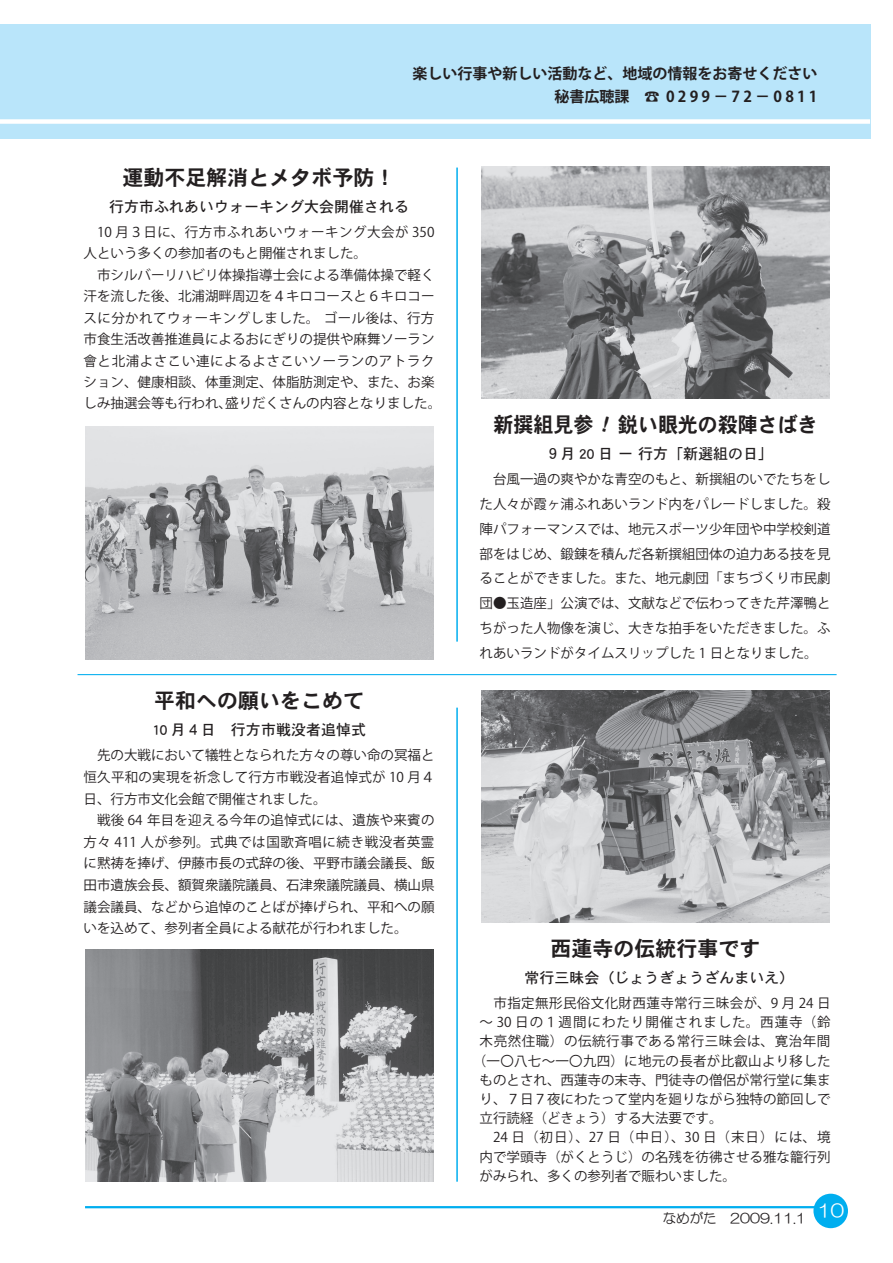
<style>
.page{position:relative;width:893px;height:1263px;background:#fff}
.page>*{position:absolute;margin:0;border:0;box-sizing:border-box;transform-origin:0 0}
.t1{font:21px "DFHS Gothic Std W7";color:#231f20}
.t2{font:21px "DFHS Gothic Std W7";color:#231f20;scale:.95 1}
.t3{font:15px "DFHS Gothic Std W5";color:#231f20}
.t4{font:15px/22.5px "Koz Go Pro Bold 90 msp RKSJ H";color:#231f20;text-align:right}
.t5{font:13.5px/21.5px "Koz Go Pro";color:#231f20}
.t6{font:13.5px "Koz Go Pro";letter-spacing:.075em;color:#231f20}
.t7{font:13.5px "Koz Go Pro";letter-spacing:.03em;color:#231f20}
.t8{font:13.5px "Koz Go Pro";letter-spacing:.02em;color:#231f20}
.t9{font:13.5px "Koz Go Pro";letter-spacing:.07em;color:#231f20}
.t10{font:13.5px "Koz Go Pro";letter-spacing:.045em;color:#231f20}
.t11{font:13.5px "HG Maru Gothic MPRO";color:#231f20}
</style>
<div class="page">
<hr style="left:85px;top:1206px;width:744px;height:2px;background:#00aeef">
<div style="left:813px;top:1194px;width:35px;height:34px;background:#00aeef;border-radius:50%"></div>
<div style="left:0;top:24px;width:870px;height:114px;background:#b9e5fa"></div>
<div style="left:0;top:119px;width:870px;height:5px;background:#fff"></div>
<hr style="left:78px;top:674px;width:759px;height:1px;background:#00aeef">
<hr style="left:456px;top:168px;width:2px;height:474px;background:#00aeef">
<hr style="left:456px;top:708px;width:2px;height:474px;background:#00aeef">
<img style="left:482px;top:166px;width:348px;height:233px">
<img style="left:85px;top:427px;width:348px;height:232px">
<img style="left:481px;top:690px;width:348px;height:232px">
<img style="left:85px;top:949px;width:348px;height:233px">
<p class="t1" style="left:123px;top:166px;width:275px">運動不足解消とメタボ予防！</p>
<p class="t4" style="left:412px;top:63px;width:407px">楽しい行事や新しい活動など、地域の情報をお寄せください秘書広聴課　☎ 0 2 9 9 － 7 2 － 0 8 1 1</p>
<p class="t3" style="left:109px;top:198px;width:301px">行方市ふれあいウォーキング大会開催される</p>
<p class="t5" style="left:84px;top:222px;width:359px">　10 月３日に、行方市ふれあいウォーキング大会が 350人という多くの参加者のもと開催されました。<br>　市シルバーリハビリ体操指導士会による準備体操で軽く汗を流した後、北浦湖畔周辺を４キロコースと６キロコースに分かれてウォーキングしました。 ゴール後は、行方市食生活改善推進員によるおにぎりの提供や麻舞ソーラン會と北浦よさこい連によるよさこいソーランのアトラクション、健康相談、体重測定、体脂肪測定や、また、お楽しみ抽選会等も行われ、盛りだくさんの内容となりました。</p>
<p class="t1" style="left:154px;top:689px;width:211px">平和への願いをこめて</p>
<p class="t3" style="left:152px;top:722px;width:215px">10 月４日　行方市戦没者追悼式</p>
<p class="t5" style="left:84px;top:745px;width:353px">　先の大戦において犠牲となられた方々の尊い命の冥福と恒久平和の実現を祈念して行方市戦没者追悼式が 10 月４日、行方市文化会館で開催されました。<br>　戦後 64 年目を迎える今年の追悼式には、遺族や来賓の方々 411 人が参列。式典では国歌斉唱に続き戦没者英霊に黙祷を捧げ、伊藤市長の式辞の後、平野市議会議長、飯田市遺族会長、額賀衆議院議員、石津衆議院議員、横山県議会議員、などから追悼のことばが捧げられ、平和への願いを込めて、参列者全員による献花が行われました。</p>
<p class="t2" style="left:494px;top:413px;width:107px">新撰組見参</p>
<p class="t2" style="left:618px;top:413px;width:211px">鋭い眼光の殺陣さばき</p>
<p class="t3" style="left:546px;top:446px;width:229px">９月 20 日 ー 行方「新選組の日」</p>
<p class="t5" style="left:480px;top:467px;width:353px;line-height:24.8px;text-align:justify">　台風一過の爽やかな青空のもと、新撰組のいでたちをした人々が霞ヶ浦ふれあいランド内をパレードしました。殺陣パフォーマンスでは、地元スポーツ少年団や中学校剣道部をはじめ、鍛錬を積んだ各新撰組団体の迫力ある技を見ることができました。また、地元劇団「まちづくり市民劇団●玉造座」公演では、文献などで伝わってきた芹澤鴨とちがった人物像を演じ、大きな拍手をいただきました。ふれあいランドがタイムスリップした 1 日となりました。</p>
<p class="t1" style="left:551px;top:937px;width:211px">西蓮寺の伝統行事です</p>
<p class="t3" style="left:524px;top:969px;width:272px">常行三昧会（じょうぎょうざんまいえ）</p>
<p class="t7" style="left:480px;top:994px;width:352px">　市指定無形民俗文化財西蓮寺常行三昧会が、9 月 24 日</p>
<p class="t9" style="left:480px;top:1013px;width:353px">～ 30 日の１週間にわたり開催されました。西蓮寺（鈴</p>
<p class="t10" style="left:480px;top:1032px;width:352px">木亮然住職）の伝統行事である常行三昧会は、寛治年間</p>
<p class="t8" style="left:473px;top:1052px;width:359px">（一〇八七～一〇九四）に地元の長者が比叡山より移した</p>
<p class="t5" style="left:480px;top:1069px;width:353px">ものとされ、西蓮寺の末寺、門徒寺の僧侶が常行堂に集ま</p>
<p class="t5" style="left:480px;top:1088px;width:353px">り、７日７夜にわたって堂内を廻りながら独特の節回しで</p>
<p class="t5" style="left:480px;top:1108px;width:244px">立行読経（どきょう）する大法要です。</p>
<p class="t6" style="left:480px;top:1128px;width:352px">　24 日（初日）、27 日（中日）、30 日（末日）には、境</p>
<p class="t5" style="left:480px;top:1146px;width:353px">内で学頭寺（がくとうじ）の名残を彷彿させる雅な籠行列</p>
<p class="t5" style="left:480px;top:1165px;width:258px">がみられ、多くの参列者で賑わいました。</p>
<p class="t11" style="left:663px;top:1212px;width:183px">なめがた　2009.11.1 <sup>10</sup></p>
</div>
